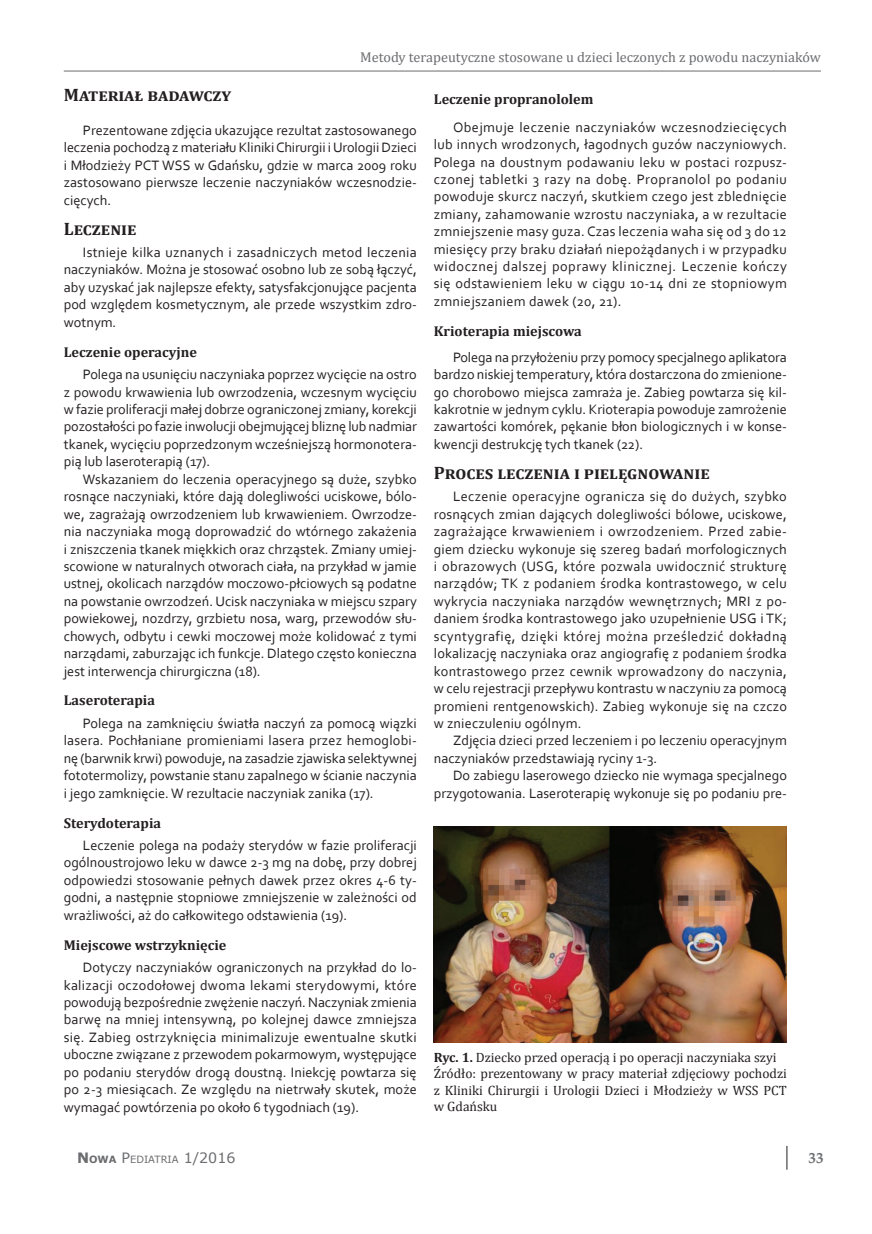
<style>
.page{position:relative;width:872px;height:1234px;background:#fff}
.page>*{position:absolute;margin:0;border:0;box-sizing:border-box;transform-origin:0 0}
.t1{font:700 18px "Cambria";color:#231f20}
.t2{font:700 15px "Palatino Linotype";color:#6c6d70}
.t3{font:14.25px/17.4px "Corbel";color:#231f20;text-align:justify}
.t4{font:700 14.25px "Cambria";color:#231f20}
.t5{font:14.25px "Cambria";color:#6c6d70}
.t6{font:13.5px/16.5px "Cambria";color:#231f20}
.t7{font:10.05px "Verdana";color:#6c6d70}
.s1{font-weight:700}
.s2{font-weight:700;font-size:14.25px}
.s3{font-size:14.25px}
</style>
<div class="page">
<hr style="left:64px;top:71px;width:757px;height:1px;background:#6c6d70">
<svg style="left:786px;top:1145px;width:1px;height:24px"></svg>
<img style="left:434px;top:826px;width:352px;height:216px">
<p class="t5" style="left:360px;top:49px;width:462px">Metody terapeutyczne stosowane u dzieci leczonych z powodu naczyniaków</p>
<p class="t1" style="left:64px;top:82px;width:169px">Materiał badawczy</p>
<p class="t3" style="left:64px;top:121px;width:354px;text-indent:19px">Prezentowane zdjęcia ukazujące rezultat zastosowanego leczenia pochodzą z materiału Kliniki Chirurgii iUrologii Dzieci i Młodzieży PCT WSS w Gdańsku, gdzie w marca 2009 roku zastosowano pierwsze leczenie naczyniaków wczesnodzie&shy;cięcych.</p>
<p class="t1" style="left:64px;top:216px;width:74px">Leczenie</p>
<p class="t3" style="left:64px;top:243px;width:354px;text-indent:19px">Istnieje kilka uznanych i zasadniczych metod leczenia naczyniaków. Można je stosować osobno lub ze sobą łączyć, aby uzyskać jak najlepsze efekty, satysfakcjonujące pacjenta pod względem kosmetycznym, ale przede wszystkim zdro&shy;wotnym.</p>
<p class="t4" style="left:64px;top:341px;width:135px">Leczenie operacyjne</p>
<p class="t3" style="left:64px;top:365px;width:354px;text-indent:19px">Polega na usunięciu naczyniaka poprzez wycięcie na ostro z powodu krwawienia lub owrzodzenia, wczesnym wycięciu w fazie proliferacji małej dobrze ograniczonej zmiany, korekcji pozostałości po fazie inwolucji obejmującej bliznę lub nadmiar tkanek, wycięciu poprzedzonym wcześniejszą hormonotera&shy;pią lub laseroterapią (17).</p>
<p class="t3" style="left:64px;top:470px;width:354px;text-indent:19px">Wskazaniem do leczenia operacyjnego są duże, szybko rosnące naczyniaki, które dają dolegliwości uciskowe, bólo&shy;we, zagrażają owrzodzeniem lub krwawieniem. Owrzodze&shy;nia naczyniaka mogą doprowadzić do wtórnego zakażenia i zniszczenia tkanek miękkich oraz chrząstek. Zmiany umiej&shy;scowione w naturalnych otworach ciała, na przykład w jamie ustnej, okolicach narządów moczowo-płciowych są podatne na powstanie owrzodzeń. Ucisk naczyniaka w miejscu szpary powiekowej, nozdrzy, grzbietu nosa, warg, przewodów słu&shy;chowych, odbytu i cewki moczowej może kolidować z tymi narządami, zaburzając ich funkcje. Dlatego często konieczna jest interwencja chirurgiczna (18).</p>
<p class="t4" style="left:64px;top:690px;width:93px">Laseroterapia</p>
<p class="t3" style="left:64px;top:714px;width:354px;text-indent:19px">Polega na zamknięciu światła naczyń za pomocą wiązki lasera. Pochłaniane promieniami lasera przez hemoglobi&shy;nę (barwnik krwi) powoduje, na zasadzie zjawiska selektywnej fototermolizy, powstanie stanu zapalnego w ścianie naczynia i jego zamknięcie. W rezultacie naczyniak zanika (17).</p>
<p class="t4" style="left:64px;top:812px;width:99px">Sterydoterapia</p>
<p class="t3" style="left:64px;top:836px;width:354px;text-indent:19px">Leczenie polega na podaży sterydów w fazie proliferacji ogólnoustrojowo leku w dawce 2-3 mg na dobę, przy dobrej odpowiedzi stosowanie pełnych dawek przez okres 4-6 ty&shy;godni, a następnie stopniowe zmniejszenie w zależności od wrażliwości, aż do całkowitego odstawienia (19).</p>
<p class="t4" style="left:64px;top:934px;width:164px">Miejscowe wstrzyknięcie</p>
<p class="t3" style="left:64px;top:958px;width:354px;text-indent:19px">Dotyczy naczyniaków ograniczonych na przykład do lo&shy;kalizacji oczodołowej dwoma lekami sterydowymi, które powodują bezpośrednie zwężenie naczyń. Naczyniak zmienia barwę na mniej intensywną, po kolejnej dawce zmniejsza się. Zabieg ostrzyknięcia minimalizuje ewentualne skutki uboczne związane z przewodem pokarmowym, występujące po podaniu sterydów drogą doustną. Iniekcję powtarza się po 2-3 miesiącach. Ze względu na nietrwały skutek, może wymagać powtórzenia po około 6 tygodniach (19).</p>
<p class="t4" style="left:434px;top:89px;width:161px">Leczenie propranololem</p>
<p class="t3" style="left:434px;top:118px;width:354px;text-indent:19px">Obejmuje leczenie naczyniaków wczesnodziecięcych lub innych wrodzonych, łagodnych guzów naczyniowych.<br>Polega na doustnym podawaniu leku w postaci rozpusz&shy;czonej tabletki 3 razy na dobę. Propranolol po podaniu powoduje skurcz naczyń, skutkiem czego jest zblednięcie zmiany, zahamowanie wzrostu naczyniaka, a w rezultacie zmniejszenie masy guza. Czas leczenia waha się od 3 do 12 miesięcy przy braku działań niepożądanych i w przypadku widocznej dalszej poprawy klinicznej. Leczenie kończy się odstawieniem leku w ciągu 10-14 dni ze stopniowym zmniejszaniem dawek (20, 21).</p>
<p class="t4" style="left:434px;top:321px;width:149px">Krioterapia miejscowa</p>
<p class="t3" style="left:434px;top:348px;width:354px;text-indent:19px">Polega na przyłożeniu przy pomocy specjalnego aplikatora bardzo niskiej temperatury, która dostarczona do zmienione&shy;go chorobowo miejsca zamraża je. Zabieg powtarza się kil&shy;kakrotnie w jednym cyklu. Krioterapia powoduje zamrożenie zawartości komórek, pękanie błon biologicznych i w konse&shy;kwencji destrukcję tych tkanek (22).</p>
<p class="t1" style="left:434px;top:460px;width:277px">Proces leczenia i pielęgnowanie</p>
<p class="t3" style="left:434px;top:487px;width:354px;text-indent:19px">Leczenie operacyjne ogranicza się do dużych, szybko rosnących zmian dających dolegliwości bólowe, uciskowe, zagrażające krwawieniem i owrzodzeniem. Przed zabie&shy;giem dziecku wykonuje się szereg badań morfologicznych i obrazowych (USG, które pozwala uwidocznić strukturę narządów; TK z podaniem środka kontrastowego, w celu wykrycia naczyniaka narządów wewnętrznych; MRI z po&shy;daniem środka kontrastowego jako uzupełnienie USG i TK; scyntygrafię, dzięki której można prześledzić dokładną lokalizację naczyniaka oraz angiografię z podaniem środka kontrastowego przez cewnik wprowadzony do naczynia, w celu rejestracji przepływu kontrastu w naczyniu za pomocą promieni rentgenowskich). Zabieg wykonuje się na czczo w znieczuleniu ogólnym.</p>
<p class="t3" style="left:434px;top:731px;width:354px;text-indent:19px">Zdjęcia dzieci przed leczeniem i po leczeniu operacyjnym naczyniaków przedstawiają ryciny 1-3.</p>
<p class="t3" style="left:434px;top:766px;width:354px;text-align:right">Do zabiegu laserowego dziecko nie wymaga specjalnego przygotowania. Laseroterapię wykonuje się po podaniu pre-</p>
<p class="t6" style="left:434px;top:1048px;width:354px"><span class="s1">Ryc. 1.</span> Dziecko przed operacją i po operacji naczyniaka szyi Źródło: prezentowany w pracy materiał zdjęciowy pochodzi z Kliniki Chirurgii i Urologii Dzieci i Młodzieży w WSS PCT w Gdańsku</p>
<p class="t7" style="left:77px;top:1152px;width:160px"><span class="s2">N</span><span class="s1">OWA</span> <span class="s3">P</span>EDIATRIA <span class="s3">1/2016</span></p>
<p class="t2" style="left:808px;top:1146px;width:16px">33</p>
</div>
